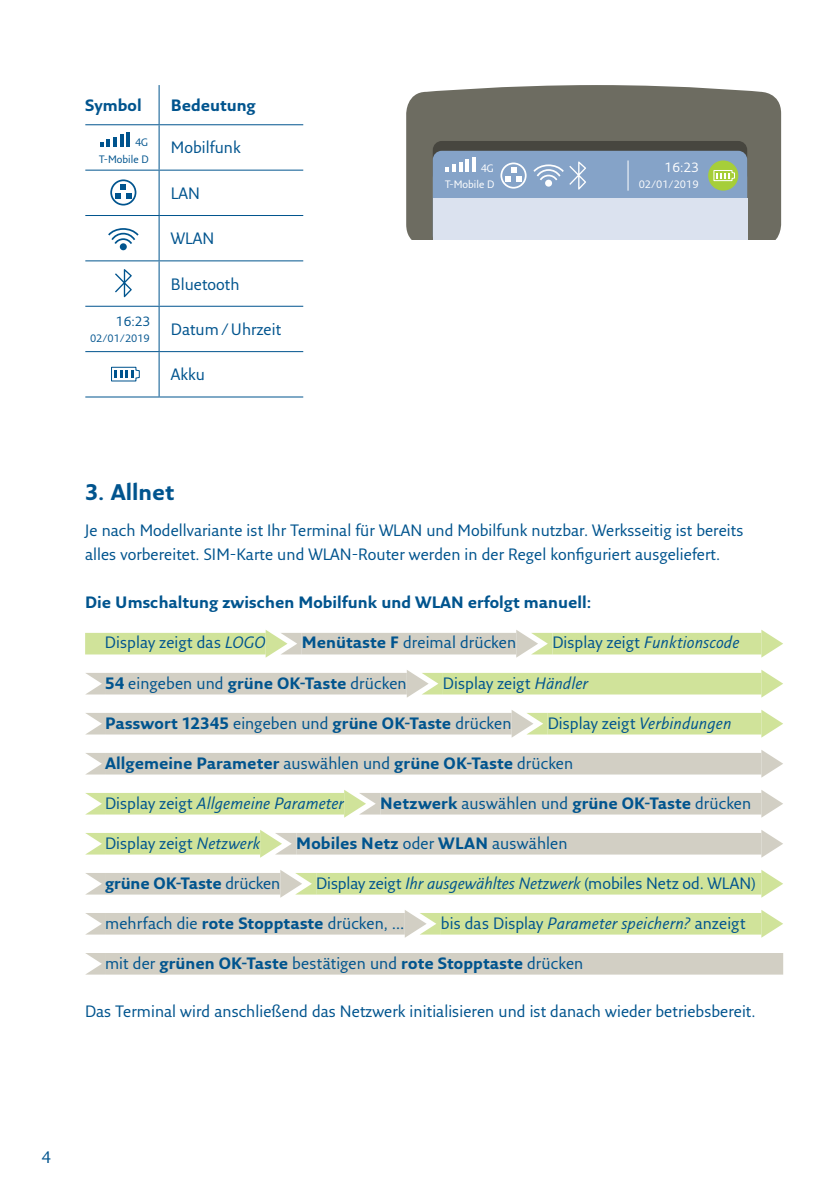
<style>
.page{position:relative;width:840px;height:1191px;background:#fff}
.page>*{position:absolute;margin:0;border:0;box-sizing:border-box;transform-origin:0 0}
.t1{font:700 22px "Fresco Sans Plus Pro";color:#00548e}
.t2{font:16px/24px "Fresco Sans Plus Pro";color:#00548e}
.t3{font:700 16px "Fresco Sans Plus Pro";color:#00548e}
.t4{font:italic 16px "Fresco Sans Plus Pro";letter-spacing:.005em;color:#00548e}
.t5{font:13px "Fresco Sans Plus Pro";color:#00548e}
.t6{font:13px "Fresco Sans Plus Pro";color:#fff}
.t7{font:10.4px "Fresco Sans Plus Pro";color:#00548e}
.t8{font:10.4px "Fresco Sans Plus Pro";color:#fff}
.s1{font-style:italic}
.s2{font-weight:700}
.s3{font-style:normal}
.s4{font-weight:400}
</style>
<div class="page">
<div style="left:85px;top:633px;width:180px;height:21px;background:#d0e39a"></div>
<div style="left:301px;top:633px;width:215px;height:21px;background:#d2cfc4"></div>
<div style="left:552px;top:633px;width:209px;height:21px;background:#d0e39a"></div>
<div style="left:105px;top:673px;width:301px;height:21px;background:#d2cfc4"></div>
<div style="left:442px;top:673px;width:319px;height:21px;background:#d0e39a"></div>
<div style="left:105px;top:713px;width:406px;height:21px;background:#d2cfc4"></div>
<div style="left:547px;top:713px;width:214px;height:21px;background:#d0e39a"></div>
<div style="left:105px;top:753px;width:656px;height:21px;background:#d2cfc4"></div>
<div style="left:105px;top:793px;width:239px;height:21px;background:#d0e39a"></div>
<div style="left:380px;top:793px;width:381px;height:21px;background:#d2cfc4"></div>
<div style="left:105px;top:833px;width:155px;height:21px;background:#d0e39a"></div>
<div style="left:296px;top:833px;width:465px;height:21px;background:#d2cfc4"></div>
<div style="left:105px;top:873px;width:175px;height:21px;background:#d2cfc4"></div>
<div style="left:316px;top:873px;width:445px;height:21px;background:#d0e39a"></div>
<div style="left:105px;top:913px;width:299px;height:21px;background:#d2cfc4"></div>
<div style="left:440px;top:913px;width:321px;height:21px;background:#d0e39a"></div>
<div style="left:105px;top:953px;width:677px;height:21px;background:#d2cfc4"></div>
<svg style="left:265px;top:630px;width:36px;height:27px"></svg>
<svg style="left:516px;top:630px;width:36px;height:27px"></svg>
<svg style="left:761px;top:630px;width:21px;height:27px"></svg>
<svg style="left:86px;top:673px;width:19px;height:21px"></svg>
<svg style="left:406px;top:670px;width:36px;height:27px"></svg>
<svg style="left:761px;top:670px;width:21px;height:27px"></svg>
<svg style="left:85px;top:713px;width:20px;height:21px"></svg>
<svg style="left:511px;top:710px;width:36px;height:27px"></svg>
<svg style="left:761px;top:710px;width:21px;height:27px"></svg>
<svg style="left:85px;top:753px;width:20px;height:21px"></svg>
<svg style="left:761px;top:750px;width:21px;height:27px"></svg>
<svg style="left:85px;top:793px;width:20px;height:21px"></svg>
<svg style="left:344px;top:790px;width:36px;height:27px"></svg>
<svg style="left:761px;top:790px;width:21px;height:27px"></svg>
<svg style="left:85px;top:833px;width:20px;height:21px"></svg>
<svg style="left:260px;top:830px;width:36px;height:27px"></svg>
<svg style="left:761px;top:830px;width:21px;height:27px"></svg>
<svg style="left:85px;top:873px;width:20px;height:21px"></svg>
<svg style="left:280px;top:870px;width:36px;height:27px"></svg>
<svg style="left:761px;top:870px;width:21px;height:27px"></svg>
<svg style="left:85px;top:913px;width:20px;height:21px"></svg>
<svg style="left:404px;top:910px;width:36px;height:27px"></svg>
<svg style="left:761px;top:910px;width:21px;height:27px"></svg>
<svg style="left:85px;top:953px;width:20px;height:21px"></svg>
<hr style="left:158px;top:85px;width:1px;height:39px;background:#00548e">
<hr style="left:85px;top:124px;width:74px;height:1px;background:#00548e">
<hr style="left:159px;top:124px;width:144px;height:1px;background:#00548e">
<hr style="left:158px;top:125px;width:1px;height:45px;background:#00548e">
<hr style="left:85px;top:170px;width:74px;height:1px;background:#00548e">
<hr style="left:159px;top:170px;width:144px;height:1px;background:#00548e">
<hr style="left:158px;top:171px;width:1px;height:44px;background:#00548e">
<hr style="left:85px;top:215px;width:74px;height:1px;background:#00548e">
<hr style="left:159px;top:215px;width:144px;height:1px;background:#00548e">
<hr style="left:158px;top:216px;width:1px;height:44px;background:#00548e">
<hr style="left:85px;top:260px;width:74px;height:1px;background:#00548e">
<hr style="left:159px;top:260px;width:144px;height:1px;background:#00548e">
<hr style="left:158px;top:261px;width:1px;height:45px;background:#00548e">
<hr style="left:85px;top:306px;width:74px;height:1px;background:#00548e">
<hr style="left:159px;top:306px;width:144px;height:1px;background:#00548e">
<hr style="left:158px;top:307px;width:1px;height:44px;background:#00548e">
<hr style="left:85px;top:351px;width:74px;height:1px;background:#00548e">
<hr style="left:159px;top:351px;width:144px;height:1px;background:#00548e">
<hr style="left:158px;top:352px;width:1px;height:44px;background:#00548e">
<hr style="left:85px;top:396px;width:74px;height:1px;background:#00548e">
<hr style="left:159px;top:396px;width:144px;height:1px;background:#00548e">
<div style="left:110px;top:179px;width:26px;height:26px;border:2px solid #00548e;border-radius:50%"></div>
<svg style="left:115px;top:184px;width:16px;height:14px"></svg>
<svg style="left:108px;top:228px;width:30px;height:16px"></svg>
<div style="left:120px;top:243px;width:7px;height:7px;background:#00548e;border-radius:50%"></div>
<svg style="left:115px;top:269px;width:17px;height:28px"></svg>
<svg style="left:111px;top:366px;width:29px;height:16px"></svg>
<svg style="left:100px;top:140px;width:10px;height:7px"></svg>
<hr style="left:113px;top:137px;width:4px;height:10px;background:#00548e">
<svg style="left:120px;top:134px;width:3px;height:13px"></svg>
<hr style="left:126px;top:132px;width:4px;height:15px;background:#00548e">
<div style="left:406px;top:85px;width:374px;height:155px;background:#6d6c61"></div>
<div style="left:432px;top:141px;width:314px;height:43px;background:#47463f;border-radius:9px"></div>
<div style="left:432px;top:151px;width:314px;height:94px;background:#85a3c8;border-radius:9px"></div>
<div style="left:432px;top:198px;width:314px;height:59px;background:#dbe2ef"></div>
<div style="left:402px;top:240px;width:380px;height:17px;background:#fff"></div>
<hr style="left:627px;top:160px;width:1px;height:31px;background:#fff">
<svg style="left:533px;top:164px;width:30px;height:16px"></svg>
<svg style="left:544px;top:180px;width:7px;height:7px"></svg>
<svg style="left:707px;top:160px;width:30px;height:31px"></svg>
<svg style="left:712px;top:170px;width:22px;height:11px"></svg>
<svg style="left:569px;top:161px;width:17px;height:29px"></svg>
<svg style="left:445px;top:165px;width:11px;height:7px"></svg>
<svg style="left:459px;top:162px;width:3px;height:10px"></svg>
<hr style="left:465px;top:160px;width:4px;height:12px;background:#fff">
<svg style="left:472px;top:157px;width:3px;height:15px"></svg>
<div style="left:500px;top:162px;width:26px;height:27px;border:2px solid #fff;border-radius:50%"></div>
<svg style="left:505px;top:168px;width:16px;height:13px"></svg>
<p class="t3" style="left:85px;top:95px;width:58px">Symbol</p>
<p class="t3" style="left:171px;top:95px;width:86px">Bedeutung</p>
<p class="t2" style="left:171px;top:136px;width:71px">Mobilfunk</p>
<p class="t2" style="left:171px;top:181px;width:30px">LAN</p>
<p class="t2" style="left:171px;top:226px;width:45px">WLAN</p>
<p class="t2" style="left:171px;top:272px;width:70px">Bluetooth</p>
<p class="t2" style="left:171px;top:317px;width:112px">Datum/Uhrzeit</p>
<p class="t2" style="left:171px;top:362px;width:36px">Akku</p>
<p class="t7" style="left:135px;top:136px;width:15px">4G</p>
<p class="t7" style="left:99px;top:152px;width:51px">T-Mobile D</p>
<p class="t5" style="left:116px;top:313px;width:36px">16:23</p>
<p class="t7" style="left:90px;top:332px;width:61px">02/01/2019</p>
<p class="t8" style="left:480px;top:161px;width:15px">4G</p>
<p class="t6" style="left:664px;top:159px;width:36px">16:23</p>
<p class="t8" style="left:638px;top:178px;width:61px">02/01/2019</p>
<p class="t8" style="left:445px;top:178px;width:51px">T-Mobile D</p>
<h1 class="t1" style="left:85px;top:479px;width:90px">3. Allnet</h1>
<p class="t2" style="left:85px;top:518px;width:659px">Je nach Modellvariante ist Ihr Terminal für WLAN und Mobilfunk nutzbar. Werksseitig ist bereits alles vorbereitet. SIM-Karte und WLAN-Router werden in der Regel konfiguriert ausgeliefert.</p>
<p class="t3" style="left:85px;top:592px;width:507px">Die Umschaltung zwischen Mobilfunk und WLAN erfolgt manuell:</p>
<p class="t2" style="left:105px;top:630px;width:162px">Display zeigt das <span class="s1">LOGO</span></p>
<p class="t2" style="left:301px;top:630px;width:216px"><span class="s2">Menütaste F</span> dreimal drücken</p>
<p class="t4" style="left:552px;top:632px;width:188px"><span class="s3">Display zeigt</span> Funktionscode</p>
<p class="t2" style="left:105px;top:670px;width:303px"><span class="s2">54</span> eingeben und <span class="s2">grüne OK-Taste</span> drücken</p>
<p class="t2" style="left:442px;top:670px;width:147px">Display zeigt <span class="s1">Händler</span></p>
<p class="t3" style="left:105px;top:712px;width:408px">Passwort 12345 <span class="s4">eingeben und</span> grüne OK-Taste <span class="s4">drücken</span></p>
<p class="t2" style="left:547px;top:710px;width:185px">Display zeigt <span class="s1">Verbindungen</span></p>
<p class="t3" style="left:105px;top:752px;width:469px">Allgemeine Parameter <span class="s4">auswählen und</span> grüne OK-Taste <span class="s4">drücken</span></p>
<p class="t4" style="left:105px;top:792px;width:240px"><span class="s3">Display zeigt</span> Allgemeine Parameter</p>
<p class="t3" style="left:380px;top:792px;width:372px">Netzwerk <span class="s4">auswählen und</span> grüne OK-Taste <span class="s4">drücken</span></p>
<p class="t2" style="left:105px;top:830px;width:156px">Display zeigt <span class="s1">Netzwerk</span></p>
<p class="t3" style="left:296px;top:832px;width:273px">Mobiles Netz <span class="s4">oder</span> WLAN <span class="s4">auswählen</span></p>
<p class="t3" style="left:105px;top:872px;width:177px">grüne OK-Taste <span class="s4">drücken</span></p>
<p class="t2" style="left:316px;top:870px;width:440px">Display zeigt <span class="s1">Ihr ausgewähltes Netzwerk</span> (mobiles Netz od. WLAN)</p>
<p class="t2" style="left:105px;top:910px;width:301px">mehrfach die <span class="s2">rote Stopptaste</span> drücken, …</p>
<p class="t2" style="left:440px;top:910px;width:306px">bis das Display <span class="s1">Parameter speichern?</span> anzeigt</p>
<p class="t3" style="left:105px;top:952px;width:479px"><span class="s4">mit der</span> grünen OK-Taste <span class="s4">bestätigen und</span> rote Stopptaste <span class="s4">drücken</span></p>
<p class="t2" style="left:85px;top:998px;width:671px">Das Terminal wird anschließend das Netzwerk initialisieren und ist danach wieder betriebsbereit.</p>
<p class="t2" style="left:42px;top:1144px;width:11px">4</p>
</div>
